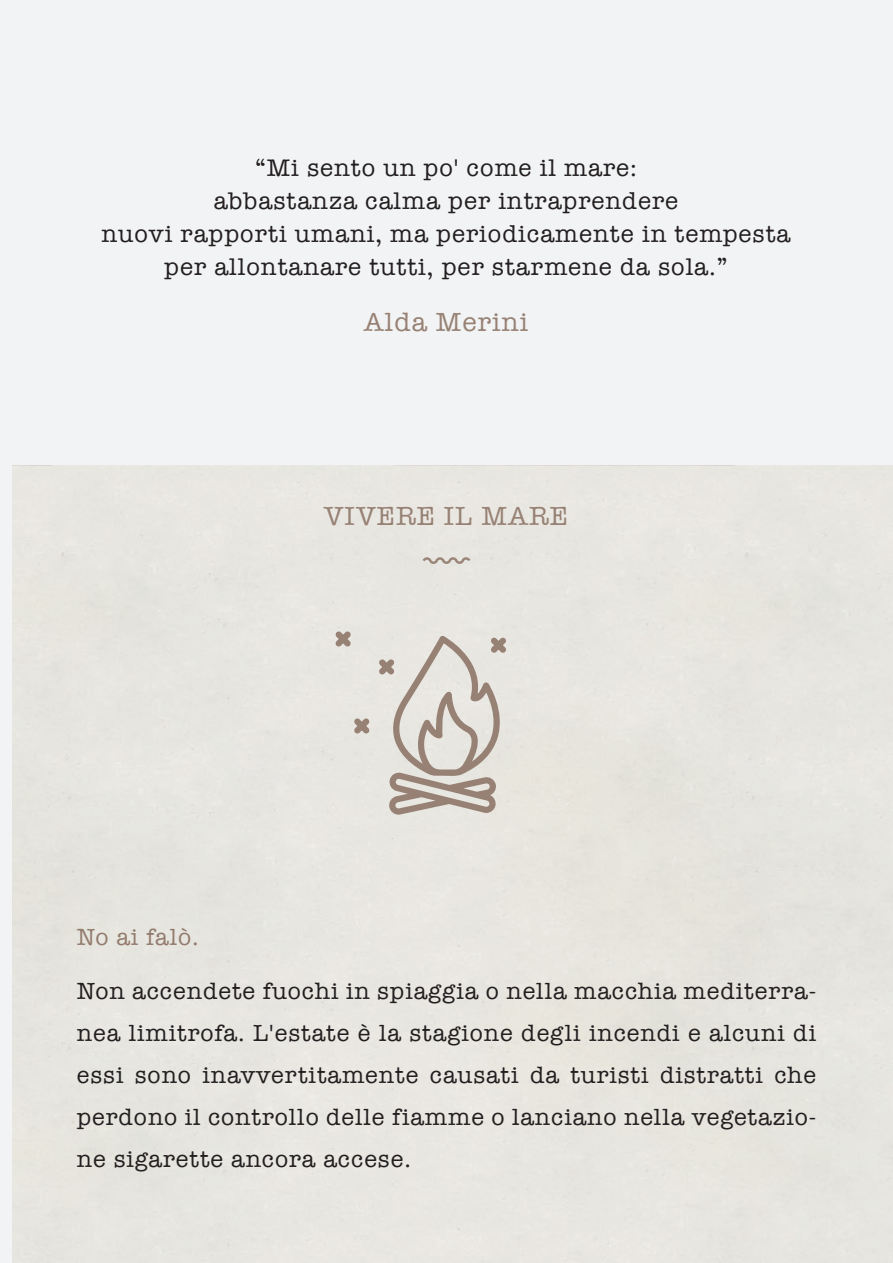
<style>
.page{position:relative;width:893px;height:1263px;background:#fff}
.page>*{position:absolute;margin:0;border:0;box-sizing:border-box;transform-origin:0 0}
.t1{font:27px "American Typewriter";letter-spacing:.04em;color:#978174}
.t2{font:24.6px/33px "American Typewriter";letter-spacing:.04em;color:#231f20;text-align:center}
.t3{font:24px/42px "American Typewriter";letter-spacing:.04em;color:#231f20;text-align:justify}
.t4{font:24px "American Typewriter";letter-spacing:.04em;color:#937c6e}
</style>
<div class="page">
<div style="left:0;top:0;width:893px;height:1263px;background:linear-gradient(to right,#ecebe8,#ebeae7)"></div>
<svg style="left:423px;top:557px;width:47px;height:7px"></svg>
<svg style="left:354px;top:718px;width:16px;height:15px"></svg>
<svg style="left:335px;top:631px;width:16px;height:15px"></svg>
<svg style="left:379px;top:636px;width:127px;height:179px;background:#d2cbc3"></svg>
<p class="t2" style="left:101px;top:150px;width:690px">“Mi sento un po' come il mare:<br>abbastanza calma per intraprendere<br>nuovi rapporti umani, ma periodicamente in tempesta per allontanare tutti, per starmene da sola.”</p>
<p class="t1" style="left:364px;top:301px;width:166px">Alda Merini</p>
<p class="t1" style="left:324px;top:496px;width:246px">VIVERE IL MARE</p>
<p class="t4" style="left:77px;top:918px;width:123px">No ai falò.</p>
<p class="t3" style="left:77px;top:969px;width:741px">Non accendete fuochi in spiaggia o nella macchia mediterra&shy;nea limitrofa. L'estate è la stagione degli incendi e alcuni di essi sono inavvertitamente causati da turisti distratti che perdono il controllo delle fiamme o lanciano nella vegetazio&shy;ne sigarette ancora accese.</p>
</div>
